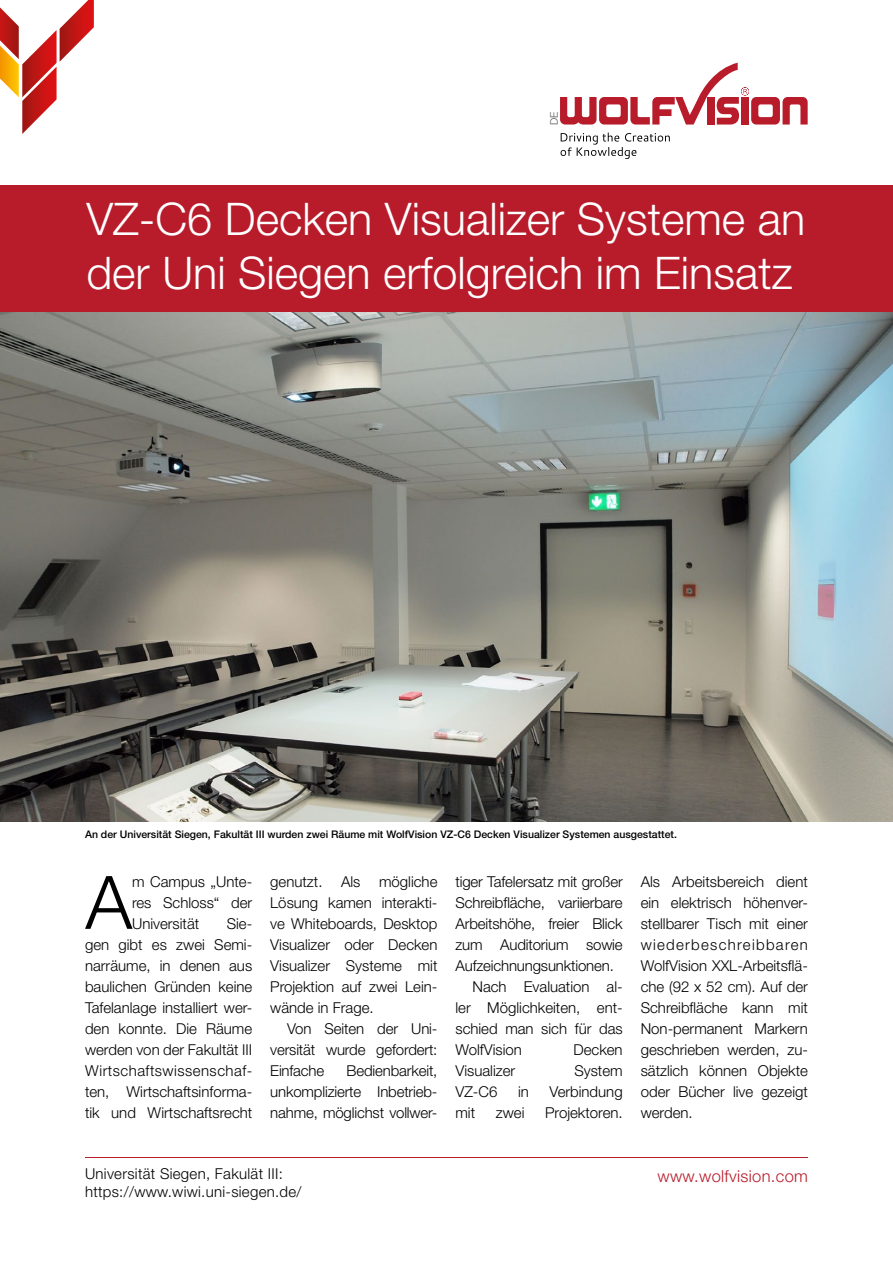
<style>
.page{position:relative;width:893px;height:1263px;background:#fff}
.page>*{position:absolute;margin:0;border:0;box-sizing:border-box;transform-origin:0 0}
.t1{font:300 73.8px "Helvetica Neue LT Pro";color:#000}
.t2{font:300 45px/54px "Helvetica Neue LT Pro";color:#fff}
.t3{font:300 16.5px "Helvetica Neue LT Pro";letter-spacing:.02em;color:#b81c2b}
.t4{font:300 15px/21px "Helvetica Neue LT Pro";color:#000;text-align:justify}
.t5{font:300 15px/18px "Helvetica Neue LT Pro";letter-spacing:.02em;color:#000}
.t6{font:500 10.5px "Helvetica Neue LT Pro";color:#000}
.t7{font:300 10.5px "Helvetica Neue LT Pro";color:#565656}
</style>
<div class="page">
<img style="left:0;top:311px;width:893px;height:511px">
<div style="left:0;top:185px;width:893px;height:126px;background:#b81c2b"></div>
<hr style="left:85px;top:1157px;width:723px;height:1px;background:#b81c2b">
<svg style="left:560px;top:63px;width:248px;height:62px"></svg>
<svg style="left:0;top:0;width:94px;height:134px"></svg>
<svg style="left:561px;top:133px;width:109px;height:26px"></svg>
<p class="t7" style="left:548px;top:125px;width:15px;rotate:-90deg">DE</p>
<h2 class="t2" style="left:86px;top:191px;width:720px">VZ-C6 Decken Visualizer Systeme an der Uni Siegen erfolgreich im Einsatz</h2>
<p class="t6" style="left:85px;top:827px;width:593px">An der Universität Siegen, Fakultät III wurden zwei Räume mit WolfVision VZ-C6 Decken Visualizer Systemen ausgestattet.</p>
<h1 class="t1" style="left:86px;top:857px;width:48px">A</h1>
<p class="t4" style="left:132px;top:871px;width:122px">m Campus „Unte&shy;res Schloss“ der Universität</p>
<p class="t4" style="left:85px;top:913px;width:169px;text-indent:142px">Sie&shy;gen gibt es zwei Semi&shy;narräume, in denen aus baulichen Gründen keine Tafelanlage installiert wer&shy;den konnte. Die Räume werden von der Fakultät III Wirtschaftswissenschaf&shy;ten, Wirtschaftsinforma&shy;tik und Wirtschaftsrecht</p>
<p class="t4" style="left:270px;top:871px;width:169px">genutzt. Als mögliche Lösung kamen interakti&shy;ve Whiteboards, Desktop Visualizer oder Decken Visualizer Systeme mit Projektion auf zwei Lein&shy;wände in Frage.</p>
<p class="t4" style="left:270px;top:1018px;width:169px;text-indent:17px">Von Seiten der Uni&shy;versität wurde gefordert:<br>Einfache</p>
<p class="t4" style="left:270px;top:1060px;width:169px;text-indent:76px">Bedienbarkeit, unkomplizierte Inbetrieb&shy;nahme, möglichst vollwer-</p>
<p class="t4" style="left:455px;top:871px;width:169px">tiger Tafelersatz mit großer</p>
<p class="t4" style="left:455px;top:892px;width:169px">Schreibfläche, variierbare</p>
<p class="t4" style="left:455px;top:913px;width:169px">Arbeitshöhe, freier Blick</p>
<p class="t4" style="left:455px;top:934px;width:169px">zum Auditorium sowie</p>
<p class="t4" style="left:455px;top:955px;width:160px">Aufzeichnungsunktionen.</p>
<p class="t4" style="left:472px;top:976px;width:152px">Nach Evaluation al-</p>
<p class="t4" style="left:455px;top:997px;width:169px">ler Möglichkeiten, ent-</p>
<p class="t4" style="left:455px;top:1018px;width:169px">schied man sich für das</p>
<p class="t4" style="left:455px;top:1039px;width:68px">WolfVision</p>
<p class="t4" style="left:573px;top:1039px;width:51px">Decken</p>
<p class="t4" style="left:455px;top:1060px;width:61px">Visualizer</p>
<p class="t4" style="left:574px;top:1060px;width:50px">System</p>
<p class="t4" style="left:455px;top:1081px;width:43px">VZ-C6</p>
<p class="t4" style="left:518px;top:1081px;width:12px">in</p>
<p class="t4" style="left:550px;top:1081px;width:75px">Verbindung</p>
<p class="t4" style="left:455px;top:1102px;width:21px">mit</p>
<p class="t4" style="left:496px;top:1102px;width:30px">zwei</p>
<p class="t4" style="left:545px;top:1102px;width:79px">Projektoren.</p>
<p class="t4" style="left:641px;top:871px;width:169px">Als Arbeitsbereich dient ein elektrisch höhenver&shy;stellbarer Tisch mit einer wiederbeschreibbaren WolfVision XXL-Arbeitsflä&shy;che (92 x 52 cm). Auf der Schreibfläche kann mit Non-permanent Markern geschrieben werden, zu&shy;sätzlich können Objekte oder Bücher live gezeigt werden.</p>
<p class="t5" style="left:85px;top:1165px;width:218px">Universität Siegen, Fakulät III: https://www.wiwi.uni-siegen.de/</p>
<p class="t3" style="left:657px;top:1166px;width:152px">www.wolfvision.com</p>
</div>
